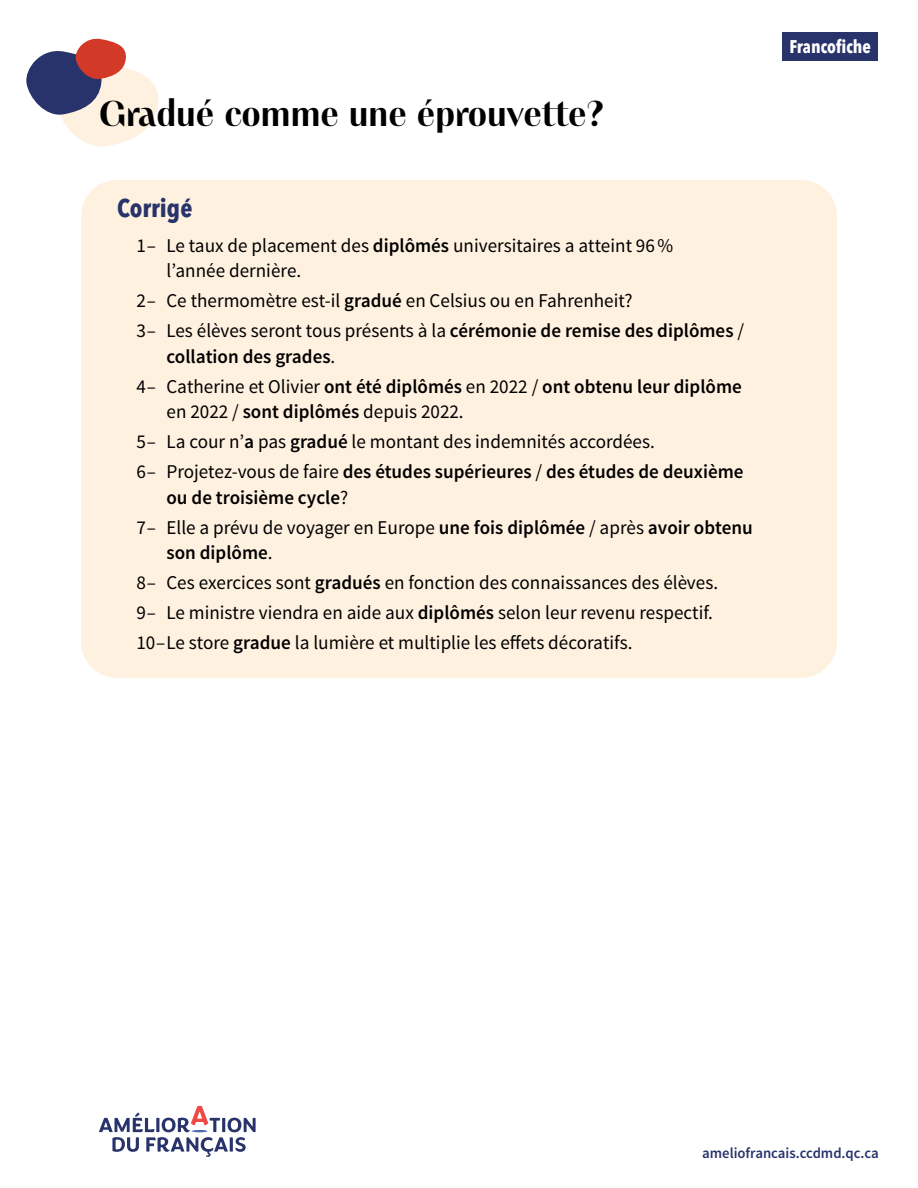
<style>
.page{position:relative;width:918px;height:1188px;background:#fff}
.page>*{position:absolute;margin:0;border:0;box-sizing:border-box;transform-origin:0 0}
.t1{font:700 36px "PF Marlet Display";color:#000}
.t2{font:700 condensed 25.5px "Avenir Next LT Pro";color:#29336b}
.t3{font:19.5px/25.5px "Source Sans Pro";color:#000}
.t4{font:600 19.5px/25.5px "Source Sans Pro";color:#000}
.t5{font:700 condensed 18.15px "Avenir Next LT Pro";color:#fff}
.t6{font:600 15px "Source Sans Pro";color:#29336b}
.s1{font-weight:600}
.s2{font-weight:400}
</style>
<div class="page">
<div style="left:782px;top:32px;width:96px;height:28px;background:#29336b"></div>
<img style="left:99px;top:1106px;width:157px;height:51px">
<svg style="left:26px;top:38px;width:132px;height:109px"></svg>
<div style="left:81px;top:180px;width:756px;height:498px;background:#fff1e0;border-radius:36px"></div>
<h1 class="t1" style="left:99px;top:90px;width:507px">Gradué comme une éprouvette?</h1>
<h2 class="t2" style="left:117px;top:193px;width:77px">Corrigé</h2>
<p class="t3" style="left:166px;top:233px;width:508px;text-indent:-30px">1– Le taux de placement des <span class="s1">diplômés</span> universitaires a atteint 96% l’année dernière.</p>
<p class="t3" style="left:136px;top:288px;width:498px">2– Ce thermomètre est-il <span class="s1">gradué</span> en Celsius ou en Fahrenheit?</p>
<p class="t4" style="left:166px;top:319px;width:579px;text-indent:-30px"><span class="s2">3– Les élèves seront tous présents à la</span> cérémonie de remise des diplômes <span class="s2">/ </span>collation des grades<span class="s2">.</span></p>
<p class="t4" style="left:166px;top:374px;width:577px;text-indent:-30px"><span class="s2">4– Catherine et Olivier</span> ont été diplômés <span class="s2">en 2022 /</span> ont obtenu leur diplôme <span class="s2">en 2022 /</span> sont diplômés <span class="s2">depuis 2022.</span></p>
<p class="t3" style="left:136px;top:429px;width:520px">5– La cour n’<span class="s1">a</span> pas <span class="s1">gradué</span> le montant des indemnités accordées.</p>
<p class="t4" style="left:166px;top:460px;width:579px;text-indent:-30px"><span class="s2">6– Projetez-vous de faire</span> des études supérieures <span class="s2">/</span> des études de deuxième ou de troisième cycle<span class="s2">?</span></p>
<p class="t3" style="left:166px;top:515px;width:588px;text-indent:-30px">7– Elle a prévu de voyager en Europe <span class="s1">une fois diplômée</span> / après <span class="s1">avoir obtenu son diplôme</span>.</p>
<p class="t3" style="left:136px;top:570px;width:583px">8– Ces exercices sont <span class="s1">gradués</span> en fonction des connaissances des élèves.</p>
<p class="t3" style="left:136px;top:600px;width:578px">9– Le ministre viendra en aide aux <span class="s1">diplômés</span> selon leur revenu respectif.</p>
<p class="t3" style="left:136px;top:630px;width:497px">10–Le store <span class="s1">gradue</span> la lumière et multiplie les effets décoratifs.</p>
<p class="t5" style="left:790px;top:35px;width:83px">Francofiche</p>
<p class="t6" style="left:702px;top:1144px;width:178px">ameliofrancais.ccdmd.qc.ca</p>
</div>
